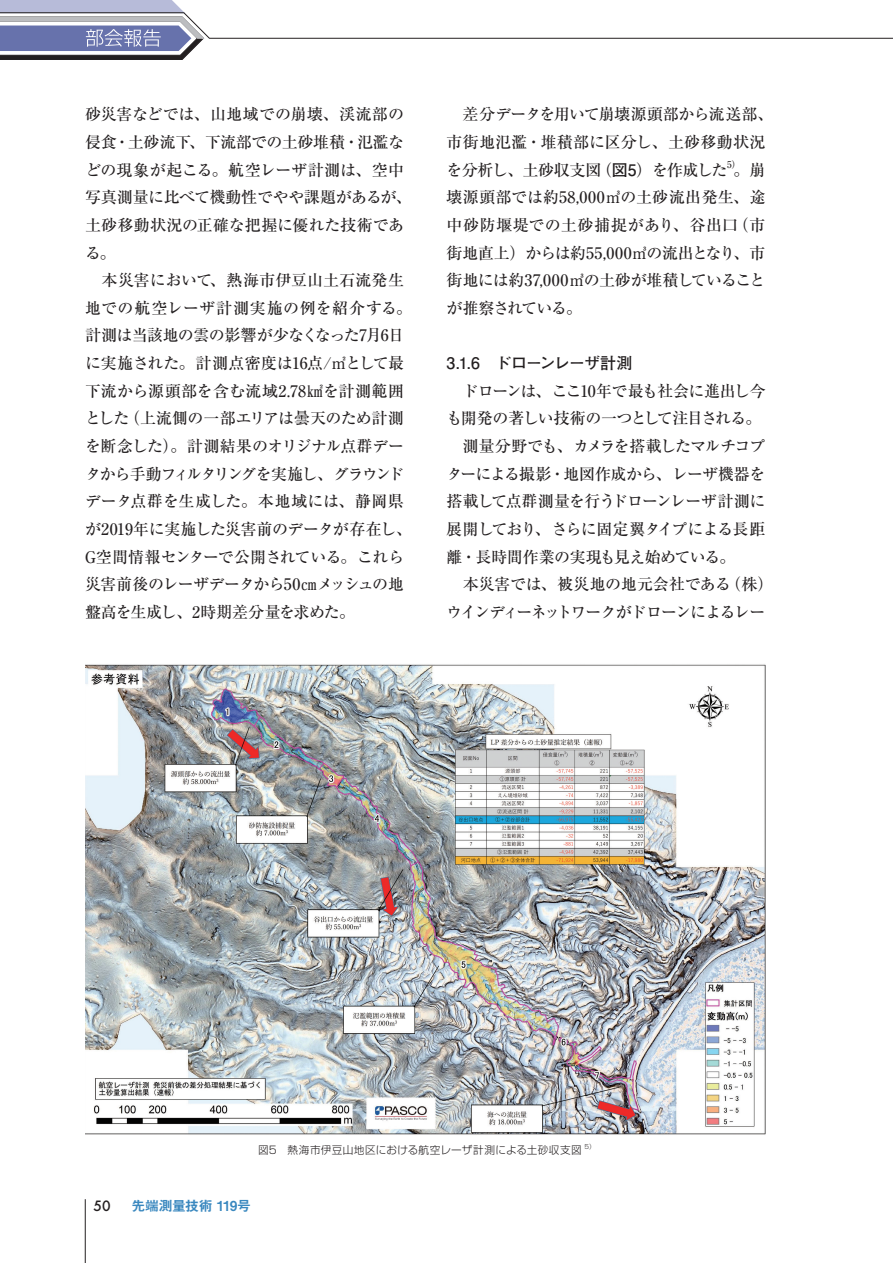
<style>
.page{position:relative;width:893px;height:1263px;background:#fff}
.page>*{position:absolute;margin:0;border:0;box-sizing:border-box;transform-origin:0 0}
.本文{font:500 15.9px/27.6px "Ryumin Pro";letter-spacing:-.02em;color:#231f20}
.本文-2{font:500 15.9px/27.6px "Ryumin Pro";letter-spacing:-.045em;color:#231f20}
.本文-3{font:700 15.9px "Futo Go B101 Pro";letter-spacing:-.055em;color:#231f20}
.t1{font:13.8px "Midashi Go Pro MB31";letter-spacing:-.03em;color:#3a88bf}
.t2{font:500 13.8px "Futura";color:#231f20}
.t3{font:300 10.65px "Shin Go Pro";letter-spacing:.025em;color:#231f20}
.本文-4{font:500 9.3px "Ryumin Pro";color:#231f20}
.t4{font:300 6.15px "Shin Go Pro";color:#231f20}
.s1{font-family:"Futo Go B101 Pro";font-weight:700}
</style>
<div class="page">
<hr style="left:85px;top:1199px;width:1px;height:64px;background:#231f20">
<svg style="left:0;top:0;width:893px;height:60px"></svg>
<img style="left:85px;top:664px;width:680px;height:471px">
<p class="本文" style="left:85px;top:99px;width:328px">砂災害などでは、山地域での崩壊、渓流部の侵食・土砂流下、下流部での土砂堆積・氾濫などの現象が起こる。航空レーザ計測は、空中写真測量に比べて機動性でやや課題があるが、土砂移動状況の正確な把握に優れた技術である。</p>
<p class="本文" style="left:85px;top:265px;width:328px">　本災害において、熱海市伊豆山土石流発生地での航空レーザ計測実施の例を紹介する。計測は当該地の雲の影響が少なくなった7月6日に実施された。計測点密度は16点/㎡として最下流から源頭部を含む流域2.78㎢を計測範囲とした（上流側の一部エリアは曇天のため計測を断念した）。計測結果のオリジナル点群データから手動フィルタリングを実施し、グラウンドデータ点群を生成した。本地域には、静岡県が2019年に実施した災害前のデータが存在し、<br>G空間情報センターで公開されている。これら災害前後のレーザデータから50㎝メッシュの地盤高を生成し、2時期差分量を求めた。</p>
<p class="本文" style="left:446px;top:99px;width:328px">　差分データを用いて崩壊源頭部から流送部、市街地氾濫・堆積部に区分し、土砂移動状況を分析し、土砂収支図（<span class="s1">図5</span>）を作成した。崩</p>
<p class="本文-4" style="left:727px;top:157px;width:15px">5）</p>
<p class="本文" style="left:446px;top:182px;width:320px;text-align:justify">壊源頭部では約58,000㎥の土砂流出発生、途中砂防堰堤での土砂捕捉があり、谷出口（市街地直上）からは約55,000㎥の流出となり、市街地には約37,000㎥の土砂が堆積していることが推察されている。</p>
<p class="本文-3" style="left:446px;top:350px;width:187px">3.1.6　ドローンレーザ計測</p>
<p class="本文-2" style="left:446px;top:376px;width:320px">　ドローンは、ここ10年で最も社会に進出し今も開発の著しい技術の一つとして注目される。</p>
<p class="本文" style="left:446px;top:431px;width:320px;text-align:justify">　測量分野でも、カメラを搭載したマルチコプターによる撮影・地図作成から、レーザ機器を搭載して点群測量を行うドローンレーザ計測に展開しており、さらに固定翼タイプによる長距離・長時間作業の実現も見え始めている。</p>
<p class="本文-2" style="left:446px;top:569px;width:328px">　本災害では、被災地の地元会社である（株）ウインディーネットワークがドローンによるレー</p>
<p class="t3" style="left:258px;top:1141px;width:325px">図5　熱海市伊豆山地区における航空レーザ計測による土砂収支図</p>
<p class="t4" style="left:584px;top:1142px;width:12px">5）</p>
<p class="t2" style="left:94px;top:1196px;width:19px">50</p>
<p class="t1" style="left:132px;top:1194px;width:121px">先端測量技術 119号</p>
</div>
